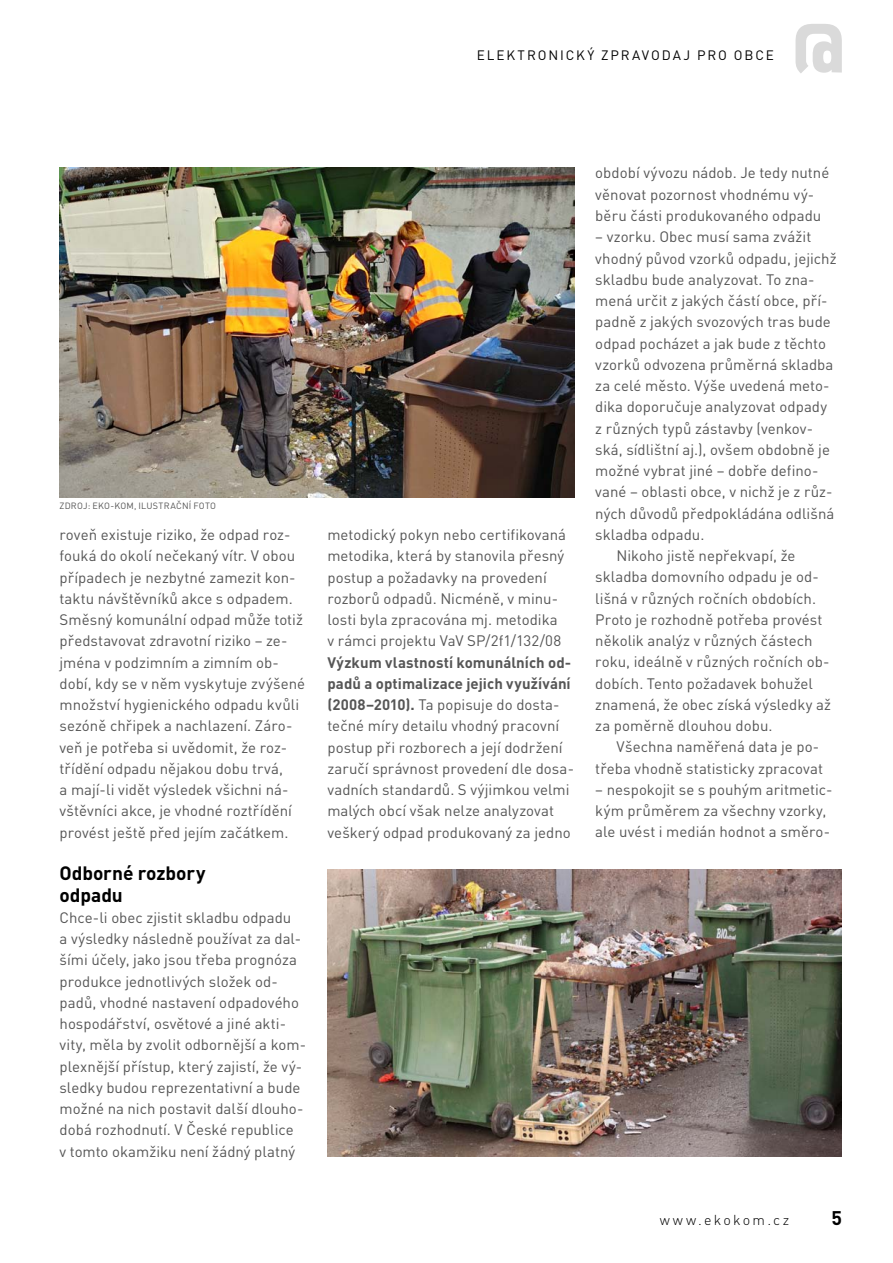
<style>
.page{position:relative;width:893px;height:1263px;background:#fff}
.page>*{position:absolute;margin:0;border:0;box-sizing:border-box;transform-origin:0 0}
.t1{font:900 67.5px "Unient DINCE";color:#dadada}
.t2{font:700 19.5px "Unient DINCE";color:#000}
.t3{font:700 19.2px/21.3px "Unient DINCE";letter-spacing:-.005em;color:#000}
.t4{font:15px/21.3px "Unient DINCE";color:#565656}
.t5{font:300 14.25px "Unient DINCE";letter-spacing:.16em;color:#000}
.t6{font:13.5px "Unient DINCE";color:#000}
.t7{font:9px "Unient DINCE";letter-spacing:.02em;color:#565656}
.s1{font-weight:700}
</style>
<div class="page">
<img style="left:327px;top:870px;width:515px;height:287px">
<img style="left:60px;top:168px;width:514px;height:329px">
<p class="t6" style="left:477px;top:46px;width:23px">elekt</p>
<p class="t6" style="left:527px;top:46px;width:15px">roni</p>
<p class="t6" style="left:566px;top:46px;width:207px">ck ý zpravo daj pro obce</p>
<h1 class="t1" style="left:792px;top:3px;width:54px">@</h1>
<p class="t7" style="left:60px;top:500px;width:90px">Zdroj : EKO-KOM, i lust</p>
<p class="t7" style="left:164px;top:500px;width:38px">račn í foto</p>
<p class="t4" style="left:60px;top:523px;width:247px">roveň existuje riziko, že odpad roz&shy;fouká do okolí nečekaný vítr. V obou případech je nezbytné zamezit kon&shy;taktu návštěvníků akce s odpadem.<br>Směsný komunální odpad může totiž představovat zdravotní riziko – ze&shy;jména v podzimním a zimním ob&shy;dobí, kdy se v něm vyskytuje zvýšené množství hygienického odpadu kvůli sezóně chřipek a nachlazení. Záro&shy;veň je potřeba si uvědomit, že roz&shy;třídění odpadu nějakou dobu trvá,<br>a mají-li vidět výsledek všichni ná&shy;vštěvníci akce, je vhodné roztřídění provést ještě před jejím začátkem.</p>
<p class="t3" style="left:60px;top:862px;width:147px">Odborné rozbory odpadu</p>
<p class="t4" style="left:60px;top:906px;width:248px">Chce-li obec zjistit skladbu odpadu<br>a výsledky následně používat za dal&shy;šími účely, jako jsou třeba prognóza produkce jednotlivých složek od&shy;padů, vhodné nastavení odpadového hospodářství, osvětové a jiné akti&shy;vity, měla by zvolit odbornější a kom&shy;plexnější přístup, který zajistí, že vý&shy;sledky budou reprezentativní a bude možné na nich postavit další dlouho&shy;dobá rozhodnutí. V České republice<br>v tomto okamžiku není žádný platný</p>
<p class="t4" style="left:327px;top:523px;width:240px">metodický pokyn nebo certifikovaná metodika, která by stanovila přesný postup a požadavky na provedení rozborů odpadů. Nicméně, v minu&shy;losti byla zpracována mj. metodika v rámci projektu VaV SP/2f1/132/08</p>
<p class="t4" style="left:327px;top:651px;width:248px"><span class="s1">Výzkum vlastností komunálních od&shy;padů a optimalizace jejich využívání (2008–2010).</span> Ta popisuje do dosta&shy;tečné míry detailu vhodný pracovní postup při rozborech a její dodržení zaručí správnost provedení dle dosa&shy;vadních standardů. S výjimkou velmi malých obcí však nelze analyzovat veškerý odpad produkovaný za jedno</p>
<p class="t4" style="left:595px;top:162px;width:235px">období vývozu nádob. Je tedy nutné věnovat pozornost vhodnému vý&shy;běru části produkovaného odpadu</p>
<p class="t4" style="left:595px;top:226px;width:217px">– vzorku. Obec musí sama zvážit</p>
<p class="t4" style="left:595px;top:247px;width:243px">vhodný původ vzorků odpadu, jejichž</p>
<p class="t4" style="left:595px;top:268px;width:221px">skladbu bude analyzovat. To zna-</p>
<p class="t4" style="left:595px;top:289px;width:234px">mená určit z jakých částí obce, pří-</p>
<p class="t4" style="left:595px;top:311px;width:237px">padně z jakých svozových tras bude</p>
<p class="t4" style="left:595px;top:332px;width:232px">odpad pocházet a jak bude z těchto</p>
<p class="t4" style="left:595px;top:353px;width:240px">vzorků odvozena průměrná skladba</p>
<p class="t4" style="left:595px;top:374px;width:236px">za celé město. Výše uvedená meto-</p>
<p class="t4" style="left:595px;top:396px;width:233px">dika doporučuje analyzovat odpady</p>
<p class="t4" style="left:595px;top:417px;width:219px">z různých typů zástavby (venkov-</p>
<p class="t4" style="left:595px;top:438px;width:236px">ská, sídlištní aj.), ovšem obdobně je</p>
<p class="t4" style="left:595px;top:459px;width:225px">možné vybrat jiné – dobře defino-</p>
<p class="t4" style="left:595px;top:481px;width:239px">vané – oblasti obce, v nichž je z růz-</p>
<p class="t4" style="left:595px;top:502px;width:241px">ných důvodů předpokládána odlišná</p>
<p class="t4" style="left:595px;top:523px;width:111px">skladba odpadu.</p>
<p class="t4" style="left:617px;top:545px;width:180px">Nikoho jistě nepřekvapí, že</p>
<p class="t4" style="left:595px;top:566px;width:225px">skladba domovního odpadu je od-</p>
<p class="t4" style="left:595px;top:587px;width:222px">lišná v různých ročních obdobích.</p>
<p class="t4" style="left:595px;top:608px;width:229px">Proto je rozhodně potřeba provést</p>
<p class="t4" style="left:595px;top:630px;width:219px">několik analýz v různých částech</p>
<p class="t4" style="left:595px;top:651px;width:236px">roku, ideálně v různých ročních ob-</p>
<p class="t4" style="left:595px;top:672px;width:219px">dobích. Tento požadavek bohužel</p>
<p class="t4" style="left:595px;top:693px;width:237px">znamená, že obec získá výsledky až</p>
<p class="t4" style="left:595px;top:715px;width:179px">za poměrně dlouhou dobu.</p>
<p class="t4" style="left:617px;top:736px;width:204px">Všechna naměřená data je po-</p>
<p class="t4" style="left:595px;top:757px;width:229px">třeba vhodně statisticky zpracovat</p>
<p class="t4" style="left:595px;top:778px;width:239px">– nespokojit se s pouhým aritmetic&shy;kým průměrem za všechny vzorky, ale uvést i medián hodnot a směro-</p>
<p class="t5" style="left:660px;top:1213px;width:131px">www.ekokom.cz</p>
<h2 class="t2" style="left:831px;top:1205px;width:12px">5</h2>
</div>
